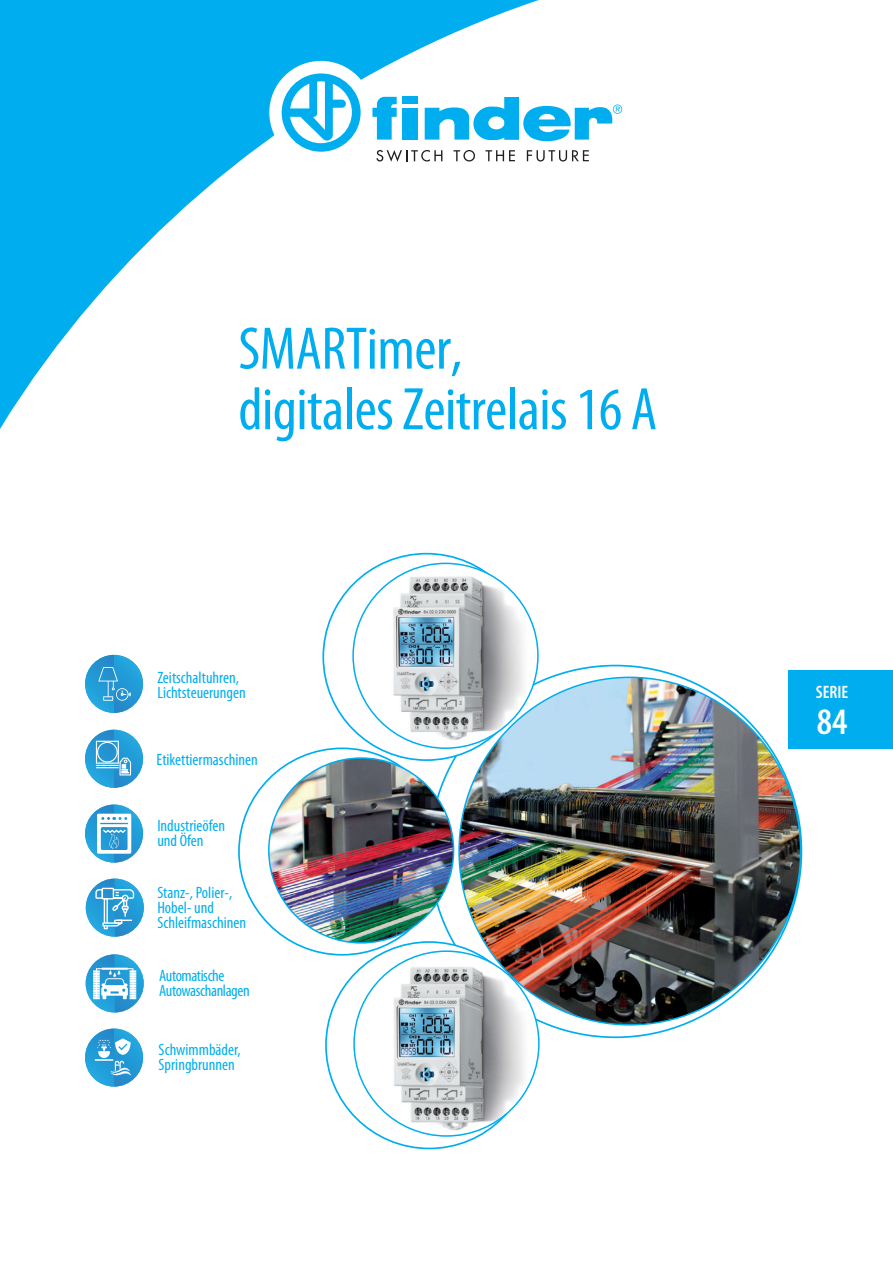
<style>
.page{position:relative;width:893px;height:1263px;background:#fff}
.page>*{position:absolute;margin:0;border:0;box-sizing:border-box;transform-origin:0 0}
.t1{font:condensed 60.6px/60.6px "Myriad Pro";letter-spacing:-.01em;color:#00aeef}
.t2{font:600 condensed 37.5px "Myriad Pro";color:#fff}
.t3{font:600 condensed 18px "Myriad Pro";color:#fff}
.t4{font:condensed 16.5px/15px "Myriad Pro";color:#00aeef}
.t5{font:condensed 16.5px/15px "Myriad Pro";letter-spacing:-.025em;color:#00aeef}
</style>
<div class="page">
<div style="left:788px;top:670px;width:105px;height:78px;background:#00aeef"></div>
<svg style="left:0;top:0;width:551px;height:429px"></svg>
<div style="left:269px;top:61px;width:104px;height:103px;background:#fff;border-radius:50%"></div>
<svg style="left:282px;top:73px;width:79px;height:79px"></svg>
<svg style="left:425px;top:97px;width:197px;height:44px"></svg>
<svg style="left:372px;top:97px;width:25px;height:43px"></svg>
<div style="left:403px;top:108px;width:15px;height:32px;background:#00aeef"></div>
<div style="left:403px;top:97px;width:15px;height:7px;background:#00aeef"></div>
<svg style="left:376px;top:150px;width:66px;height:12px"></svg>
<svg style="left:454px;top:150px;width:21px;height:12px"></svg>
<svg style="left:485px;top:150px;width:30px;height:11px"></svg>
<svg style="left:527px;top:150px;width:62px;height:12px"></svg>
<img style="left:353px;top:563px;width:185px;height:185px;border-radius:92px">
<img style="left:269px;top:758px;width:185px;height:185px;border-radius:92px">
<img style="left:354px;top:951px;width:185px;height:185px;border-radius:92px">
<img style="left:459px;top:677px;width:342px;height:348px">
<img style="left:85px;top:804px;width:58px;height:58px">
<svg style="left:97px;top:814px;width:34px;height:40px"></svg>
<img style="left:86px;top:879px;width:58px;height:58px">
<svg style="left:95px;top:888px;width:39px;height:41px;background:#5bb2df"></svg>
<img style="left:86px;top:954px;width:58px;height:58px">
<svg style="left:93px;top:968px;width:43px;height:31px"></svg>
<img style="left:85px;top:1028px;width:58px;height:58px">
<svg style="left:95px;top:1038px;width:36px;height:38px"></svg>
<img style="left:85px;top:655px;width:58px;height:58px">
<svg style="left:98px;top:667px;width:33px;height:34px"></svg>
<img style="left:85px;top:730px;width:58px;height:58px">
<svg style="left:96px;top:741px;width:35px;height:34px"></svg>
<h1 class="t1" style="left:238px;top:318px;width:420px">SMARTimer,<br>digitales Zeitrelais 16 A</h1>
<p class="t4" style="left:157px;top:669px;width:90px">Zeitschaltuhren,<br>Lichtsteuerungen</p>
<p class="t4" style="left:157px;top:752px;width:103px">Etikettiermaschinen</p>
<p class="t4" style="left:157px;top:818px;width:69px">Industrieöfen und Öfen</p>
<p class="t4" style="left:157px;top:885px;width:90px">Stanz-, Polier-,<br>Hobel- und<br>Schleifmaschinen</p>
<p class="t5" style="left:159px;top:968px;width:92px">Automatische<br>Autowaschanlagen</p>
<p class="t4" style="left:159px;top:1042px;width:83px">Schwimmbäder,<br>Springbrunnen</p>
<p class="t3" style="left:816px;top:682px;width:34px">SЕRIE</p>
<h2 class="t2" style="left:817px;top:701px;width:32px">84</h2>
</div>
